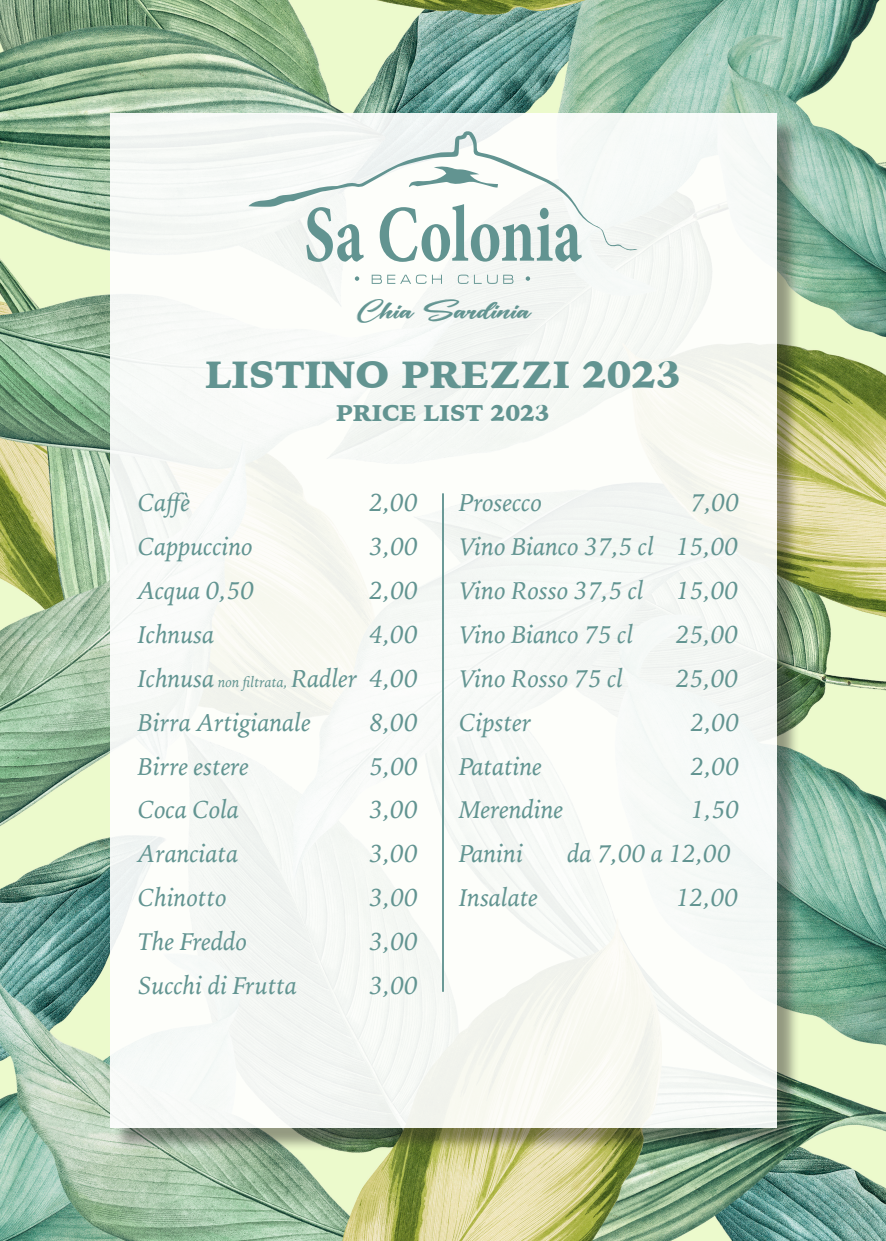
<style>
.page{position:relative;width:886px;height:1241px;background:#fff}
.page>*{position:absolute;margin:0;border:0;box-sizing:border-box;transform-origin:0 0}
.t1{font:700 80.44px "Minion Pro";letter-spacing:.005em;color:#629491;scale:.76 1}
.t2{font:900 37.5px "Iowan Old Style";color:#629491}
.t3{font:28.75px "Daughter of Fortune";color:#629491;scale:1.32 1}
.t4{font:italic 25.25px "Iowan Old Style";color:#629491}
.t5{font:900 22.5px "Iowan Old Style";color:#629491}
.s1{font-size:14.62px}
</style>
<div class="page">
<img style="left:0;top:0;width:886px;height:1240px">
<div style="left:114px;top:117px;width:686px;height:1034px;background:#231f20;opacity:.48"></div>
<div style="left:110px;top:113px;width:666px;height:1014px;background:#f7faf7"></div>
<hr style="left:442px;top:493px;width:2px;height:498px;background:#629491">
<svg style="left:355px;top:276px;width:4px;height:5px"></svg>
<svg style="left:526px;top:276px;width:4px;height:5px"></svg>
<svg style="left:248px;top:130px;width:389px;height:121px"></svg>
<svg style="left:372px;top:274px;width:141px;height:10px"></svg>
<p class="t1" style="left:304px;top:178px;width:367px">Sa Colonia</p>
<p class="t3" style="left:356px;top:294px;width:133px">Chia Sardinia</p>
<p class="t2" style="left:205px;top:349px;width:477px">LISTINO PREZZI 2023</p>
<p class="t5" style="left:336px;top:397px;width:215px">PRICE LIST 2023</p>
<p class="t4" style="left:138px;top:480px;width:54px">Caffè</p>
<p class="t4" style="left:370px;top:480px;width:50px">2,00</p>
<p class="t4" style="left:138px;top:524px;width:117px">Cappuccino</p>
<p class="t4" style="left:370px;top:524px;width:50px">3,00</p>
<p class="t4" style="left:138px;top:568px;width:118px">Acqua 0,50</p>
<p class="t4" style="left:370px;top:568px;width:50px">2,00</p>
<p class="t4" style="left:138px;top:612px;width:78px">Ichnusa</p>
<p class="t4" style="left:370px;top:612px;width:50px">4,00</p>
<p class="t4" style="left:138px;top:656px;width:281px">Ichnusa <span class="s1">non filtrata,</span> Radler 4,00</p>
<p class="t4" style="left:138px;top:699px;width:175px">Birra Artigianale</p>
<p class="t4" style="left:370px;top:699px;width:50px">8,00</p>
<p class="t4" style="left:138px;top:743px;width:113px">Birre estere</p>
<p class="t4" style="left:370px;top:743px;width:50px">5,00</p>
<p class="t4" style="left:138px;top:787px;width:103px">Coca Cola</p>
<p class="t4" style="left:370px;top:787px;width:50px">3,00</p>
<p class="t4" style="left:138px;top:831px;width:102px">Aranciata</p>
<p class="t4" style="left:370px;top:831px;width:50px">3,00</p>
<p class="t4" style="left:138px;top:875px;width:90px">Chinotto</p>
<p class="t4" style="left:370px;top:875px;width:50px">3,00</p>
<p class="t4" style="left:138px;top:919px;width:111px">The Freddo</p>
<p class="t4" style="left:370px;top:919px;width:50px">3,00</p>
<p class="t4" style="left:138px;top:963px;width:161px">Succhi di Frutta</p>
<p class="t4" style="left:370px;top:963px;width:50px">3,00</p>
<p class="t4" style="left:459px;top:480px;width:84px">Prosecco</p>
<p class="t4" style="left:691px;top:480px;width:50px">7,00</p>
<p class="t4" style="left:459px;top:524px;width:281px">Vino Bianco 37,5 cl 15,00</p>
<p class="t4" style="left:459px;top:568px;width:186px">Vino Rosso 37,5 cl</p>
<p class="t4" style="left:676px;top:568px;width:64px">15,00</p>
<p class="t4" style="left:459px;top:612px;width:176px">Vino Bianco 75 cl</p>
<p class="t4" style="left:676px;top:612px;width:64px">25,00</p>
<p class="t4" style="left:459px;top:656px;width:166px">Vino Rosso 75 cl</p>
<p class="t4" style="left:676px;top:656px;width:64px">25,00</p>
<p class="t4" style="left:459px;top:699px;width:74px">Cipster</p>
<p class="t4" style="left:691px;top:699px;width:50px">2,00</p>
<p class="t4" style="left:459px;top:743px;width:85px">Patatine</p>
<p class="t4" style="left:691px;top:743px;width:50px">2,00</p>
<p class="t4" style="left:459px;top:787px;width:106px">Merendine</p>
<p class="t4" style="left:691px;top:787px;width:50px">1,50</p>
<p class="t4" style="left:459px;top:831px;width:66px">Panini</p>
<p class="t4" style="left:568px;top:831px;width:165px">da 7,00 a 12,00</p>
<p class="t4" style="left:459px;top:875px;width:80px">Insalate</p>
<p class="t4" style="left:676px;top:875px;width:64px">12,00</p>
</div>
